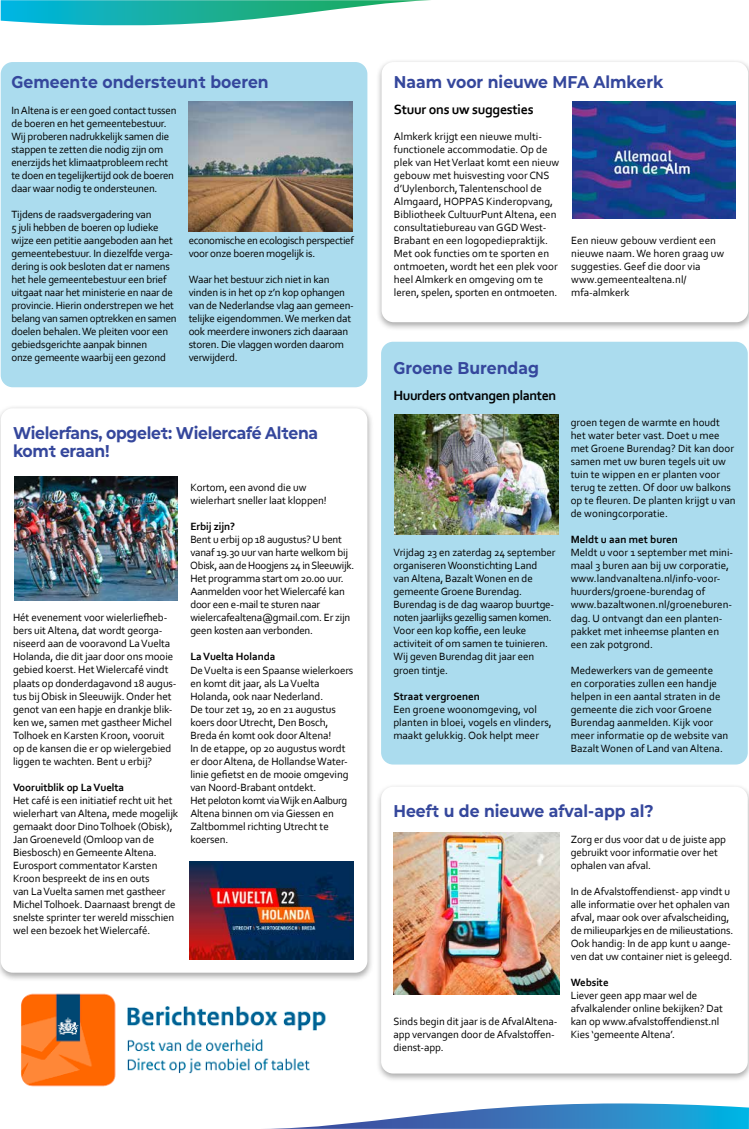
<style>
.page{position:relative;width:749px;height:1129px;background:#fff}
.page>*{position:absolute;margin:0;border:0;box-sizing:border-box;transform-origin:0 0}
.t1{font:700 17px "Mont Altena";color:#35479c}
.t2{font:700 17px/18px "Mont Altena";letter-spacing:-.02em;color:#35479c}
.t3{font:700 14px "Corbel";letter-spacing:-.03em;color:#000}
.t4{font:11px/13px "Corbel";letter-spacing:-.01em;color:#000}
.t5{font:700 11px "Corbel";letter-spacing:-.01em;color:#000}
.t6{font:11px/13px "Corbel";letter-spacing:-.03em;color:#000}
</style>
<div class="page">
<svg style="left:1px;top:0;width:430px;height:25px"></svg>
<svg style="left:293px;top:1103px;width:455px;height:25px"></svg>
<div style="left:1px;top:62px;width:366px;height:325px;background:#abdcee;border-radius:12px"></div>
<img style="left:189px;top:101px;width:163px;height:130px">
<div style="left:376px;top:59px;width:372px;height:272px;background:#000;opacity:.34"></div>
<div style="left:381px;top:62px;width:367px;height:260px;background:#fff;border-radius:12px"></div>
<img style="left:572px;top:101px;width:163px;height:117px">
<div style="left:0;top:405px;width:374px;height:576px;background:#000;opacity:.34"></div>
<div style="left:1px;top:408px;width:366px;height:564px;background:#fff;border-radius:12px"></div>
<div style="left:381px;top:342px;width:366px;height:422px;background:#abdcee;border-radius:12px"></div>
<div style="left:375px;top:783px;width:373px;height:299px;background:#000;opacity:.34"></div>
<div style="left:381px;top:786px;width:366px;height:287px;background:#fff;border-radius:12px"></div>
<img style="left:394px;top:414px;width:164px;height:120px">
<img style="left:393px;top:832px;width:166px;height:162px">
<img style="left:14px;top:476px;width:164px;height:124px">
<img style="left:189px;top:861px;width:164px;height:98px">
<img style="left:21px;top:993px;width:305px;height:94px">
<h1 class="t1" style="left:11px;top:70px;width:259px">Gemeente ondersteunt boeren</h1>
<p class="t4" style="left:11px;top:104px;width:167px">In Altena is er een goed contact tussen de boeren en het gemeentebestuur.<br>Wij proberen nadrukkelijk samen die stappen te zetten die nodig zijn om enerzijds het klimaatprobleem recht te doen en tegelijkertijd ook de boeren daar waar nodig te ondersteunen.</p>
<p class="t4" style="left:11px;top:208px;width:167px">Tijdens de raadsvergadering van<br>5 juli hebben de boeren op ludieke wijze een petitie aangeboden aan het gemeentebestuur. In diezelfde verga&shy;dering is ook besloten dat er namens het hele gemeentebestuur een brief uitgaat naar het ministerie en naar de provincie. Hierin onderstrepen we het belang van samen optrekken en samen doelen behalen. We pleiten voor een gebiedsgerichte aanpak binnen<br>onze gemeente waarbij een gezond</p>
<p class="t6" style="left:189px;top:234px;width:167px">economische en ecologisch perspectief voor onze boeren mogelijk is.</p>
<p class="t4" style="left:189px;top:273px;width:167px">Waar het bestuur zich niet in kan vinden is in het op z’n kop ophangen van de Nederlandse vlag aan gemeen&shy;telijke eigendommen. We merken dat ook meerdere inwoners zich daaraan storen. Die vlaggen worden daarom verwijderd.</p>
<h1 class="t2" style="left:13px;top:423px;width:306px">Wielerfans, opgelet: Wielercafé Altena komt eraan!</h1>
<p class="t4" style="left:13px;top:611px;width:165px">Hét evenement voor wielerliefheb&shy;bers uit Altena, dat wordt georga&shy;niseerd aan de vooravond La Vuelta Holanda, die dit jaar door ons mooie gebied koerst. Het Wielercafé vindt plaats op donderdagavond 18 augus&shy;tus bij Obisk in Sleeuwijk. Onder het genot van een hapje en drankje blik&shy;ken we, samen met gastheer Michel Tolhoek en Karsten Kroon, vooruit op de kansen die er op wielergebied liggen te wachten. Bent u erbij?</p>
<p class="t5" style="left:13px;top:780px;width:113px">Vooruitblik op La Vuelta</p>
<p class="t4" style="left:13px;top:793px;width:167px">Het café is een initiatief recht uit het wielerhart van Altena, mede mogelijk gemaakt door Dino Tolhoek (Obisk), Jan Groeneveld (Omloop van de Biesbosch) en Gemeente Altena.<br>Eurosport commentator Karsten Kroon bespreekt de ins en outs<br>van La Vuelta samen met gastheer Michel Tolhoek. Daarnaast brengt de snelste sprinter ter wereld misschien wel een bezoek het Wielercafé.</p>
<p class="t4" style="left:190px;top:481px;width:138px">Kortom, een avond die uw wielerhart sneller laat kloppen!</p>
<p class="t5" style="left:190px;top:520px;width:46px">Erbij zijn?</p>
<p class="t4" style="left:190px;top:533px;width:165px">Bent u erbij op 18 augustus? U bent vanaf 19.30 uur van harte welkom bij Obisk, aan de Hoogjens 24 in Sleeuwijk.<br>Het programma start om 20.00 uur.<br>Aanmelden voor het Wielercafé kan door een e-mail te sturen naar wielercafealtena@gmail.com. Er zijn geen kosten aan verbonden.</p>
<p class="t5" style="left:190px;top:650px;width:86px">La Vuelta Holanda</p>
<p class="t4" style="left:190px;top:663px;width:164px">De Vuelta is een Spaanse wielerkoers en komt dit jaar, als La Vuelta<br>Holanda, ook naar Nederland.<br>De tour zet 19, 20 en 21 augustus koers door Utrecht, Den Bosch,<br>Breda én komt ook door Altena!<br>In de etappe, op 20 augustus wordt er door Altena, de Hollandse Water&shy;linie gefietst en de mooie omgeving van Noord-Brabant ontdekt.<br>Het peloton komt via Wijk en Aalburg<br>Altena binnen om via Giessen en<br>Zaltbommel richting Utrecht te koersen.</p>
<h1 class="t1" style="left:394px;top:70px;width:271px">Naam voor nieuwe MFA Almkerk</h1>
<p class="t3" style="left:394px;top:101px;width:141px">Stuur ons uw suggesties</p>
<p class="t4" style="left:394px;top:130px;width:167px">Almkerk krijgt een nieuwe multi&shy;functionele accommodatie. Op de plek van Het Verlaat komt een nieuw gebouw met huisvesting voor CNS d’Uylenborch, Talentenschool de Almgaard, HOPPAS Kinderopvang, Bibliotheek CultuurPunt Altena, een consultatiebureau van GGD West-Brabant en een logopediepraktijk.<br>Met ook functies om te sporten en ontmoeten, wordt het een plek voor heel Almkerk en omgeving om te leren, spelen, sporten en ontmoeten.</p>
<p class="t4" style="left:571px;top:234px;width:154px">Een nieuw gebouw verdient een nieuwe naam. We horen graag uw suggesties. Geef die door via www.gemeentealtena.nl/ mfa-almkerk</p>
<h1 class="t1" style="left:393px;top:356px;width:147px">Groene Burendag</h1>
<p class="t3" style="left:393px;top:387px;width:164px">Huurders ontvangen planten</p>
<p class="t4" style="left:393px;top:546px;width:164px">Vrijdag 23 en zaterdag 24 september organiseren Woonstichting Land van Altena, Bazalt Wonen en de gemeente Groene Burendag.<br>Burendag is de dag waarop buurtge&shy;noten jaarlijks gezellig samen komen.<br>Voor een kop koffie, een leuke activiteit of om samen te tuinieren.<br>Wij geven Burendag dit jaar een groen tintje.</p>
<p class="t5" style="left:393px;top:689px;width:88px">Straat vergroenen</p>
<p class="t4" style="left:393px;top:702px;width:160px">Een groene woonomgeving, vol planten in bloei, vogels en vlinders, maakt gelukkig. Ook helpt meer</p>
<p class="t4" style="left:570px;top:416px;width:166px">groen tegen de warmte en houdt het water beter vast. Doet u mee met Groene Burendag? Dit kan door samen met uw buren tegels uit uw tuin te wippen en er planten voor terug te zetten. Of door uw balkons op te fleuren. De planten krijgt u van de woningcorporatie.</p>
<p class="t5" style="left:570px;top:533px;width:109px">Meldt u aan met buren</p>
<p class="t4" style="left:570px;top:546px;width:164px">Meldt u voor 1 september met mini&shy;maal 3 buren aan bij uw corporatie, www.landvanaltena.nl/info-voor&shy;huurders/groene-burendag of www.bazaltwonen.nl/groeneburen&shy;dag. U ontvangt dan een planten&shy;pakket met inheemse planten en een zak potgrond.</p>
<p class="t4" style="left:570px;top:663px;width:159px">Medewerkers van de gemeente<br>en corporaties zullen een handje helpen in een aantal straten in de gemeente die zich voor Groene<br>Burendag aanmelden. Kijk voor meer informatie op de website van<br>Bazalt Wonen of Land van Altena.</p>
<h1 class="t1" style="left:393px;top:798px;width:261px">Heeft u de nieuwe afval-app al?</h1>
<p class="t4" style="left:393px;top:1014px;width:165px">Sinds begin dit jaar is de AfvalAltena&shy;app vervangen door de Afvalstoffen&shy;dienst-app.</p>
<p class="t4" style="left:570px;top:832px;width:157px">Zorg er dus voor dat u de juiste app gebruikt voor informatie over het ophalen van afval.</p>
<p class="t4" style="left:570px;top:884px;width:164px">In de Afvalstoffendienst- app vindt u alle informatie over het ophalen van afval, maar ook over afvalscheiding, de milieuparkjes en de milieustations.<br>Ook handig: In de app kunt u aange&shy;ven dat uw container niet is geleegd.</p>
<p class="t5" style="left:570px;top:975px;width:39px">Website</p>
<p class="t4" style="left:570px;top:988px;width:154px">Liever geen app maar wel de afvalkalender online bekijken? Dat kan op www.afvalstoffendienst.nl<br>Kies ‘gemeente Altena’.</p>
</div>
